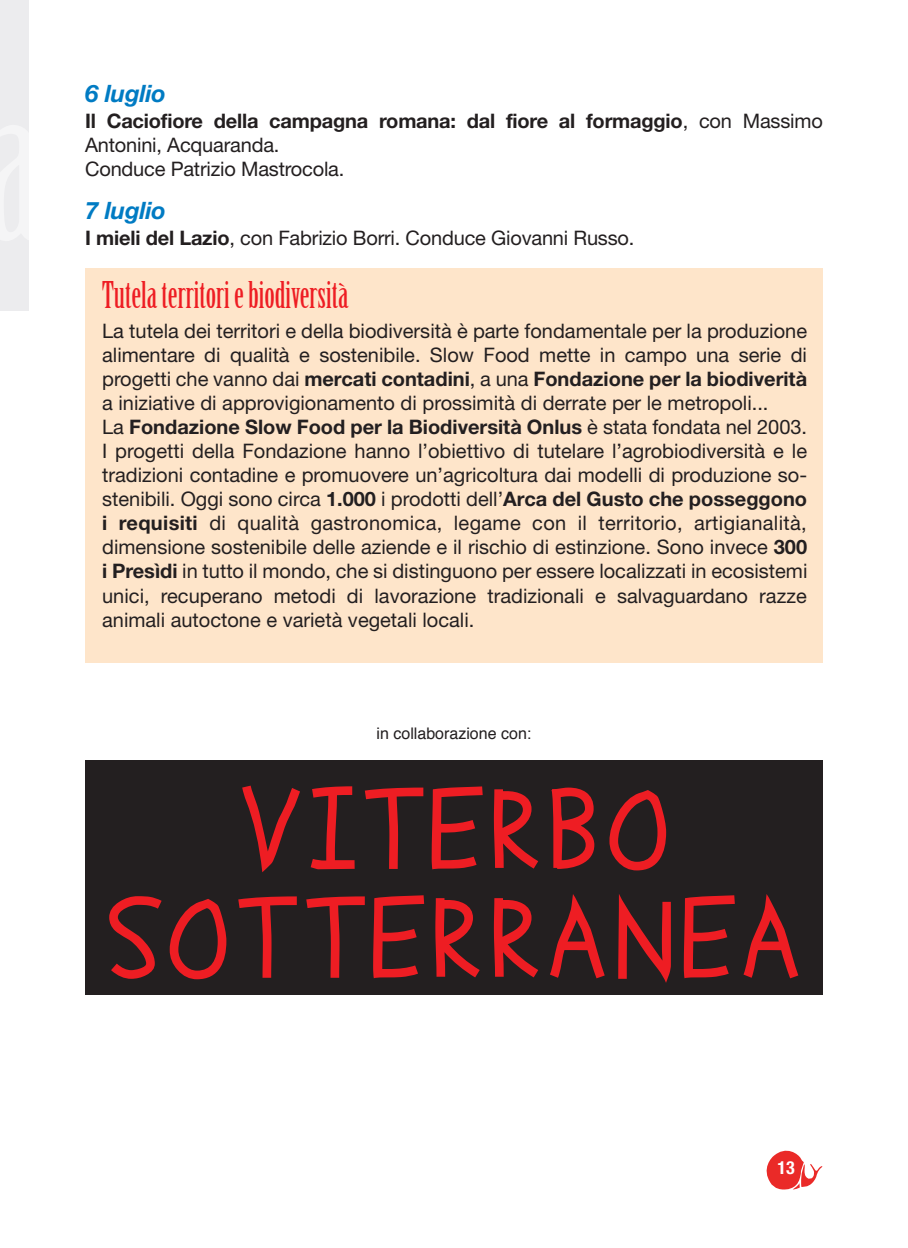
<style>
.page{position:relative;width:908px;height:1248px;background:#fff}
.page>*{position:absolute;margin:0;border:0;box-sizing:border-box;transform-origin:0 0}
.t1{font:36px "Birch Std";color:#ee1d23}
.t2{font:italic 700 24px "Helvetica Neue LT Std";letter-spacing:-.01em;color:#007bc3}
.t3{font:20px/24px "Helvetica Neue LT Std";color:#231f20}
.t4{font:700 condensed 18px "Helvetica Neue";color:#fff}
.t5{font:16px "Helvetica";color:#231f20}
.s1{font-weight:700}
</style>
<div class="page">
<svg style="left:766px;top:1150px;width:56px;height:39px"></svg>
<div style="left:85px;top:268px;width:737px;height:394px;background:#fee5ca"></div>
<div style="left:0;top:0;width:28px;height:310px;background:#ececee"></div>
<div style="left:85px;top:760px;width:737px;height:233px;background:#231f20"></div>
<svg style="left:242px;top:785px;width:58px;height:87px"></svg>
<svg style="left:310px;top:786px;width:44px;height:83px"></svg>
<svg style="left:364px;top:787px;width:59px;height:81px"></svg>
<svg style="left:431px;top:786px;width:51px;height:83px"></svg>
<svg style="left:493px;top:789px;width:45px;height:79px"></svg>
<svg style="left:551px;top:787px;width:43px;height:81px"></svg>
<svg style="left:609px;top:790px;width:56px;height:80px"></svg>
<svg style="left:109px;top:896px;width:52px;height:82px"></svg>
<svg style="left:170px;top:899px;width:56px;height:80px"></svg>
<svg style="left:238px;top:896px;width:59px;height:81px"></svg>
<svg style="left:306px;top:896px;width:58px;height:81px"></svg>
<svg style="left:373px;top:895px;width:51px;height:83px"></svg>
<svg style="left:435px;top:898px;width:44px;height:79px"></svg>
<svg style="left:493px;top:898px;width:45px;height:79px"></svg>
<svg style="left:550px;top:894px;width:54px;height:84px"></svg>
<svg style="left:618px;top:894px;width:52px;height:88px"></svg>
<svg style="left:683px;top:895px;width:51px;height:83px"></svg>
<svg style="left:743px;top:894px;width:55px;height:84px"></svg>
<p class="t2" style="left:85px;top:85px;width:82px">6 luglio</p>
<p class="t3" style="left:85px;top:111px;width:738px"><span class="s1">Il Caciofiore della campagna romana: dal fiore al formaggio</span>, con Massimo<br>Antonini, Acquaranda.<br>Conduce Patrizio Mastrocola.</p>
<p class="t2" style="left:85px;top:202px;width:82px">7 luglio</p>
<p class="t3" style="left:85px;top:228px;width:550px"><span class="s1">I mieli del Lazio</span>, con Fabrizio Borri. Conduce Giovanni Russo.</p>
<h1 class="t1" style="left:102px;top:281px;width:248px">Tutela territori e biodiversità</h1>
<p class="t3" style="left:102px;top:321px;width:706px">La tutela dei territori e della biodiversità è parte fondamentale per la produzione alimentare di qualità e sostenibile. Slow Food mette in campo una serie di progetti che vanno dai <span class="s1">mercati contadini</span>, a una <span class="s1">Fondazione per la biodiverità </span>a iniziative di approvigionamento di prossimità di derrate per le metropoli...<br>La <span class="s1">Fondazione Slow Food per la Biodiversità Onlus</span> è stata fondata nel 2003.<br>I progetti della Fondazione hanno l’obiettivo di tutelare l’agrobiodiversità e le tradizioni contadine e promuovere un’agricoltura dai modelli di produzione so&shy;stenibili. Oggi sono circa <span class="s1">1.000</span> i prodotti dell’<span class="s1">Arca del Gusto che posseggono i requisiti</span> di qualità gastronomica, legame con il territorio, artigianalità, dimensione sostenibile delle aziende e il rischio di estinzione. Sono invece <span class="s1">300 i Presìdi</span> in tutto il mondo, che si distinguono per essere localizzati in ecosistemi unici, recuperano metodi di lavorazione tradizionali e salvaguardano razze animali autoctone e varietà vegetali locali.</p>
<p class="t5" style="left:376px;top:726px;width:156px">in collaborazione con:</p>
<p class="t4" style="left:777px;top:1161px;width:19px">13</p>
</div>
